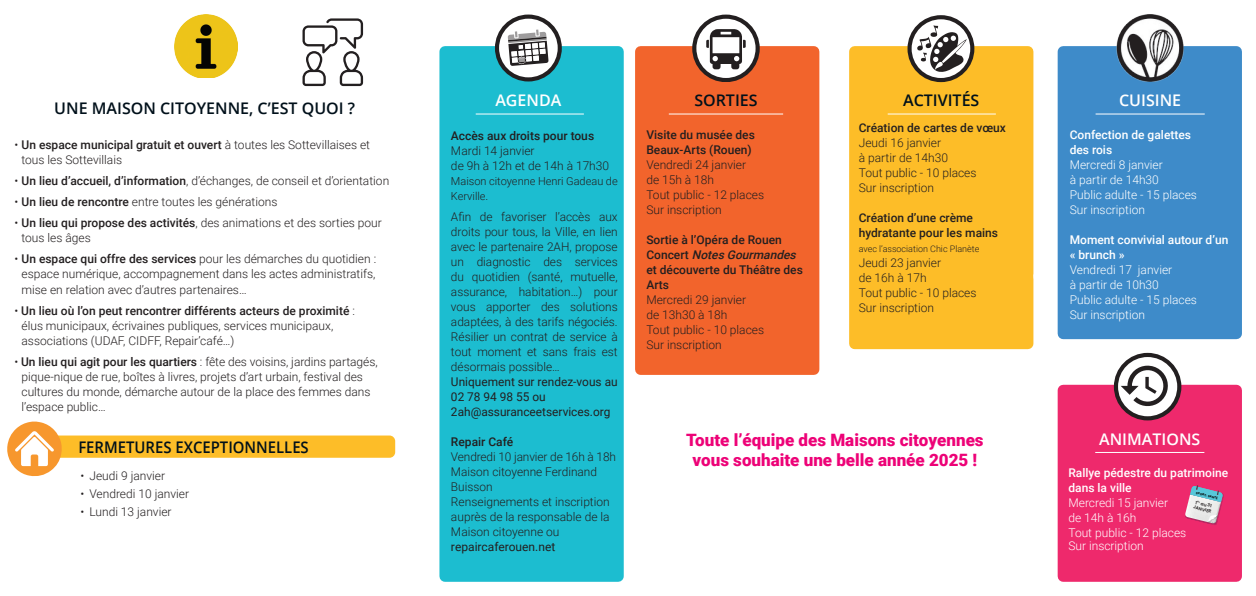
<style>
.page{position:relative;width:1256px;height:596px;background:#fff}
.page>*{position:absolute;margin:0;border:0;box-sizing:border-box;transform-origin:0 0}
.t1{font:900 17px/20.4px "Roboto";color:#ed0277;text-align:center}
.t2{font:600 16px "Open Sans";color:#00101a}
.t3{font:600 16px "Open Sans";color:#00101a;scale:.93 1}
.t4{font:600 16px "Open Sans";color:#fff}
.t5{font:300 12px/15px "Roboto";color:#231f20}
.t6{font:500 12px/15px "Roboto";color:#231f20}
.t7{font:300 12px/15px "Roboto";color:#fff}
.t8{font:500 12px/15px "Roboto";color:#fff}
.t9{font:12px/15px "Roboto";color:#231f20}
.t10{font:300 11px/15px "Roboto";color:#231f20}
.t11{font:300 9px "Roboto";color:#231f20}
.t12{font:600 4.4px/5.3px "Poppins";color:#231f20}
.t13{font:700 3px "Poppins";color:#000}
.s1{font-weight:500}
.s2{font-size:12px}
.s3{font-style:italic}
</style>
<div class="page">
<div style="left:1063px;top:52px;width:173px;height:281px;background:#3e8bc9"></div>
<div style="left:1057px;top:46px;width:185px;height:293px;border:11px solid #3e8bc9"></div>
<img style="left:1116px;top:14px;width:68px;height:68px">
<hr style="left:1095px;top:113px;width:110px;height:1px;background:#fff">
<div style="left:635px;top:46px;width:184px;height:328px;background:#f2642c"></div>
<hr style="left:669px;top:113px;width:114px;height:1px;background:#fff">
<svg style="left:694px;top:17px;width:64px;height:63px"></svg>
<div style="left:692px;top:15px;width:68px;height:67px;border:4px solid #231f20;border-radius:50%"></div>
<svg style="left:706px;top:29px;width:40px;height:40px"></svg>
<img style="left:174px;top:15px;width:64px;height:63px">
<div style="left:35px;top:435px;width:360px;height:22px;background:#fdbd28;border-radius:6px"></div>
<svg style="left:7px;top:421px;width:56px;height:55px"></svg>
<svg style="left:302px;top:18px;width:61px;height:68px"></svg>
<div style="left:1063px;top:390px;width:173px;height:186px;background:#ee296c"></div>
<div style="left:1057px;top:384px;width:185px;height:197px;border:11px solid #ee296c"></div>
<svg style="left:1116px;top:355px;width:63px;height:63px"></svg>
<div style="left:1114px;top:352px;width:67px;height:68px;border:4px solid #231f20;border-radius:50%"></div>
<svg style="left:1121px;top:365px;width:48px;height:43px"></svg>
<div style="left:854px;top:52px;width:174px;height:291px;background:#fdbd28"></div>
<div style="left:849px;top:46px;width:184px;height:303px;border:11px solid #fdbd28"></div>
<svg style="left:909px;top:17px;width:63px;height:63px"></svg>
<div style="left:907px;top:15px;width:67px;height:67px;border:4px solid #231f20;border-radius:50%"></div>
<svg style="left:917px;top:25px;width:50px;height:47px"></svg>
<hr style="left:888px;top:113px;width:108px;height:1px;background:#fff">
<hr style="left:1095px;top:451px;width:109px;height:1px;background:#fff">
<svg style="left:1032px;top:267px;width:2px;height:17px"></svg>
<div style="left:445px;top:52px;width:173px;height:524px;background:#1cbdd0"></div>
<div style="left:439px;top:46px;width:185px;height:535px;border:11px solid #1cbdd0"></div>
<svg style="left:497px;top:17px;width:63px;height:62px"></svg>
<div style="left:495px;top:15px;width:67px;height:66px;border:4px solid #231f20;border-radius:50%"></div>
<svg style="left:508px;top:30px;width:40px;height:36px"></svg>
<hr style="left:476px;top:113px;width:108px;height:1px;background:#fff">
<svg style="left:1185px;top:485px;width:39px;height:40px"></svg>
<h2 class="t2" style="left:54px;top:97px;width:302px">UNE MAISON CITOYENNE, C’EST QUOI ?</h2>
<p class="t5" style="left:22px;top:137px;width:350px;text-indent:-7px">• <span class="s1">Un espace municipal gratuit et ouvert</span> à toutes les Sottevillaises et tous les Sottevillais</p>
<p class="t5" style="left:15px;top:173px;width:376px">• <span class="s1">Un lieu d’accueil, d’information</span>, d’échanges, de conseil et d’orientation</p>
<p class="t5" style="left:15px;top:194px;width:264px">• <span class="s1">Un lieu de rencontre</span> entre toutes les générations</p>
<p class="t5" style="left:22px;top:215px;width:362px;text-indent:-7px">• <span class="s1">Un lieu qui propose des activités</span>, des animations et des sorties pour tous les âges</p>
<p class="t5" style="left:22px;top:251px;width:356px;text-align:justify;text-indent:-7px">• <span class="s1">Un espace qui offre des services</span> pour les démarches du quotidien : espace numérique, accompagnement dans les actes administratifs, mise en relation avec d’autres partenaires…</p>
<p class="t5" style="left:22px;top:302px;width:335px;text-indent:-7px">• <span class="s1">Un lieu où l’on peut rencontrer différents acteurs de proximité</span> : élus municipaux, écrivaines publiques, services municipaux, associations (UDAF, CIDFF, Repair’café…)</p>
<p class="t5" style="left:22px;top:353px;width:358px;text-indent:-7px">• <span class="s1">Un lieu qui agit pour les quartiers</span> : fête des voisins, jardins partagés, pique-nique de rue, boîtes à livres, projets d’art urbain, festival des cultures du monde, démarche autour de la place des femmes dans l’espace public…</p>
<h2 class="t3" style="left:78px;top:435px;width:249px">FERMETURES EXCEPTIONNELLES</h2>
<p class="t5" style="left:80px;top:467px;width:86px">• Jeudi 9 janvier</p>
<p class="t5" style="left:80px;top:485px;width:110px">• Vendredi 10 janvier</p>
<p class="t5" style="left:80px;top:503px;width:93px">• Lundi 13 janvier</p>
<h2 class="t4" style="left:495px;top:89px;width:67px">AGENDA</h2>
<p class="t6" style="left:451px;top:127px;width:145px">Accès aux droits pour tous</p>
<p class="t5" style="left:451px;top:142px;width:160px">Mardi 14 janvier<br>de 9h à 12h et de 14h à 17h30</p>
<p class="t10" style="left:451px;top:173px;width:168px">Maison citoyenne Henri Gadeau de<br>Kerville<span class="s2">.</span></p>
<p class="t5" style="left:451px;top:208px;width:168px;text-align:justify">Afin de favoriser l’accès aux droits pour tous, la Ville, en lien avec le partenaire 2AH, propose un diagnostic des services du quotidien (santé, mutuelle, assurance, habitation…) pour vous apporter des solutions adaptées, à des tarifs négociés.<br>Résilier un contrat de service à tout moment et sans frais est désormais possible…</p>
<p class="t9" style="left:451px;top:373px;width:168px">Uniquement sur rendez-vous au<br>02 78 94 98 55 ou<br>2ah@assuranceetservices.org</p>
<p class="t6" style="left:451px;top:433px;width:64px">Repair Café</p>
<p class="t5" style="left:451px;top:448px;width:167px">Vendredi 10 janvier de 16h à 18h<br>Maison citoyenne Ferdinand<br>Buisson<br>Renseignements et inscription auprès de la responsable de la<br>Maison citoyenne ou</p>
<p class="t9" style="left:451px;top:538px;width:106px">repaircaferouen.net</p>
<h2 class="t2" style="left:903px;top:89px;width:78px">ACTIVITÉS</h2>
<h2 class="t2" style="left:694px;top:89px;width:65px">SORTIES</h2>
<h2 class="t4" style="left:1119px;top:89px;width:64px">CUISINE</h2>
<p class="t6" style="left:646px;top:127px;width:110px">Visite du musée des<br>Beaux-Arts (Rouen)</p>
<p class="t5" style="left:646px;top:157px;width:119px">Vendredi 24 janvier<br>de 15h à 18h<br>Tout public - 12 places<br>Sur inscription</p>
<p class="t6" style="left:646px;top:232px;width:158px">Sortie à l’Opéra de Rouen<br>C o n c e r t <span class="s3">NotesGourmandes </span>et découverte du Théâtre des<br>Arts</p>
<p class="t5" style="left:646px;top:292px;width:119px">Mercredi 29 janvier<br>de 13h30 à 18h<br>Tout public - 10 places<br>Sur inscription</p>
<p class="t6" style="left:859px;top:119px;width:149px">Création de cartes de vœux</p>
<p class="t5" style="left:859px;top:134px;width:119px">Jeudi 16 janvier<br>à partir de 14h30<br>Tout public - 10 places<br>Sur inscription</p>
<p class="t6" style="left:859px;top:209px;width:141px">Création d’une crème hydratante pour les mains</p>
<p class="t11" style="left:859px;top:242px;width:122px">avec l’association Chic Planète</p>
<p class="t5" style="left:859px;top:254px;width:119px">Jeudi 23 janvier<br>de 16h à 17h<br>Tout public - 10 places<br>Sur inscription</p>
<h1 class="t1" style="left:686px;top:428px;width:299px">Toute l’équipe des Maisons citoyennes vous souhaite une belle année 2025 !</h1>
<p class="t8" style="left:1070px;top:126px;width:123px">Confection de galettes des rois</p>
<p class="t7" style="left:1070px;top:156px;width:129px">Mercredi 8 janvier<br>à partir de 14h30<br>Public adulte - 15 places<br>Sur inscription</p>
<p class="t8" style="left:1070px;top:231px;width:160px">Moment convivial autour d’un « brunch »</p>
<p class="t7" style="left:1070px;top:261px;width:129px">Vendredi 17 janvier<br>à partir de 10h30<br>Public adulte - 15 places<br>Sur inscription</p>
<h2 class="t4" style="left:1099px;top:427px;width:103px">ANIMATIONS</h2>
<p class="t8" style="left:1068px;top:465px;width:161px">Rallye pédestre du patrimoine dans la ville</p>
<p class="t7" style="left:1068px;top:495px;width:119px">Mercredi 15 janvier<br>de 14h à 16h<br>Tout public - 12 places</p>
<p class="t7" style="left:1068px;top:538px;width:77px">Sur inscription</p>
<p class="t13" style="left:1196px;top:490px;width:24px;rotate:14deg">SPORT, SANTÉ</p>
<p class="t12" style="left:1195px;top:499px;width:20px;rotate:14deg">1<sup>er</sup> au 31<br>JANVIER</p>
</div>
